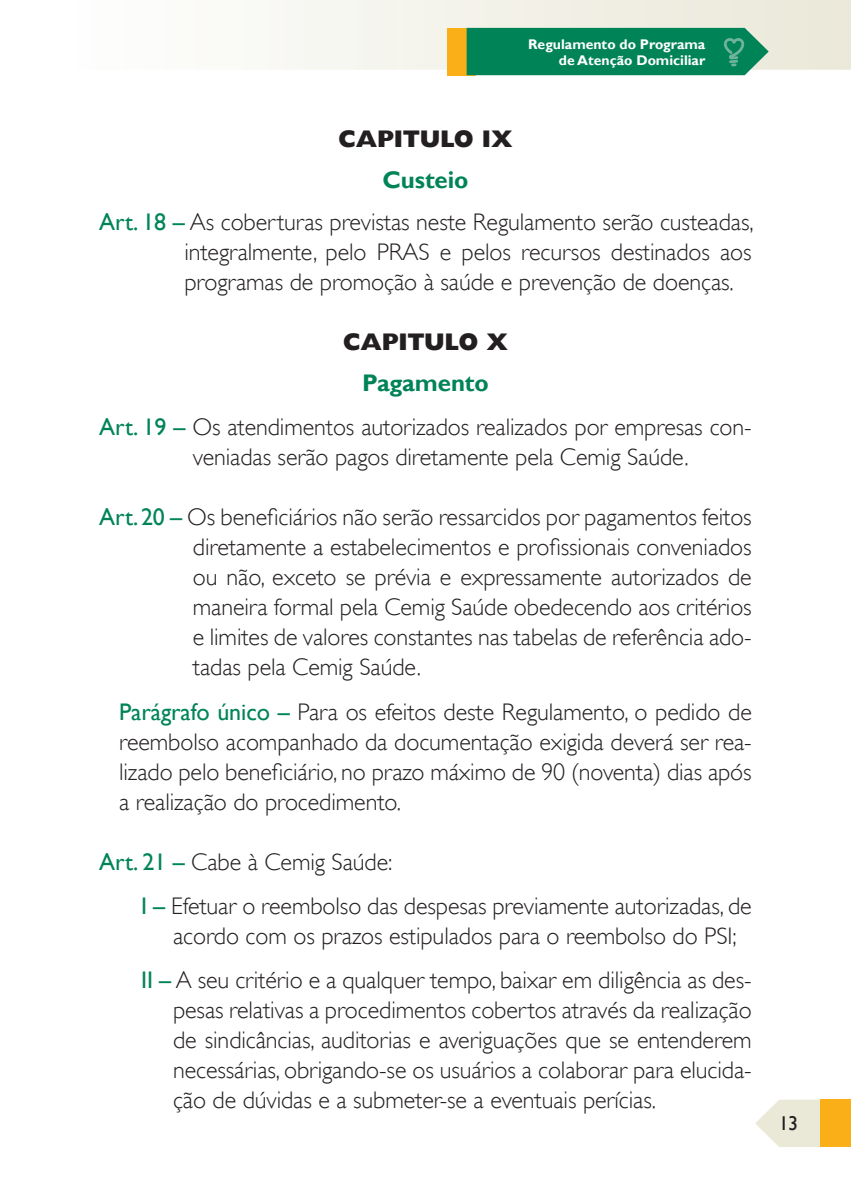
<style>
.page{position:relative;width:851px;height:1191px;background:#fff}
.page>*{position:absolute;margin:0;border:0;box-sizing:border-box;transform-origin:0 0}
.t1{font:300 24px/30px "Gill Sans";letter-spacing:-.005em;color:#231f20}
.t2{font:800 24px "Gill Sans";letter-spacing:-.005em;color:#231f20}
.t3{font:20px "Gill Sans";color:#231f20}
.t4{font:700 14px/16px "Gill Sans";color:#fff;text-align:right}
.s1{font-weight:700;color:#008457}
.s2{font-weight:400;color:#008457}
</style>
<div class="page">
<svg style="left:268px;top:0;width:582px;height:70px"></svg>
<div style="left:447px;top:28px;width:28px;height:47px;background:#faaf18"></div>
<div style="left:466px;top:28px;width:302px;height:47px;background:#008457"></div>
<svg style="left:755px;top:1099px;width:65px;height:48px"></svg>
<div style="left:820px;top:1099px;width:30px;height:48px;background:#faaf18"></div>
<p class="t4" style="left:528px;top:37px;width:179px">Regulamento do Programa de Atenção Domiciliar</p>
<p class="t2" style="left:338px;top:125px;width:176px">CAPITULO IX</p>
<p class="t1" style="left:99px;top:159px;width:655px;line-height:41.4px;text-align:center"><span class="s1">Custeio<br></span><span class="s2">Art. 18 –</span> As coberturas previstas neste Regulamento serão custeadas,</p>
<p class="t1" style="left:184px;top:236px;width:568px">integralmente, pelo PRAS e pelos recursos destinados aos programas de promoção à saúde e prevenção de doenças.</p>
<p class="t2" style="left:342px;top:328px;width:167px">CAPITULO X</p>
<p class="t1" style="left:99px;top:361px;width:653px;line-height:44.2px;text-align:center"><span class="s1">Pagamento<br></span><span class="s2">Art. 19 –</span> Os atendimentos autorizados realizados por empresas con-</p>
<p class="t1" style="left:193px;top:442px;width:497px">veniadas serão pagos diretamente pela Cemig Saúde.</p>
<p class="t1" style="left:193px;top:502px;width:560px;text-align:justify;text-indent:-94px"><span class="s2">Art. 20 –</span> Os beneficiários não serão ressarcidos por pagamentos feitos diretamente a estabelecimentos e profissionais conveniados ou não, exceto se prévia e expressamente autorizados de maneira formal pela Cemig Saúde obedecendo aos critérios e limites de valores constantes nas tabelas de referência ado&shy;tadas pela Cemig Saúde.</p>
<p class="t1" style="left:119px;top:696px;width:634px;text-align:justify"><span class="s2">Parágrafo único –</span> Para os efeitos deste Regulamento, o pedido de reembolso acompanhado da documentação exigida deverá ser rea&shy;lizado pelo beneficiário, no prazo máximo de 90 (noventa) dias após a realização do procedimento.</p>
<p class="t1" style="left:141px;top:839px;width:612px;line-height:44.2px;text-indent:-42px"><span class="s2">Art. 21 –</span> Cabe à Cemig Saúde:<br><span class="s2">I –</span> Efetuar o reembolso das despesas previamente autorizadas, de</p>
<p class="t1" style="left:141px;top:913px;width:611px;line-height:44.2px;text-indent:32px">acordo com os prazos estipulados para o reembolso do PSI;<br><span class="s2">II –</span> A seu critério e a qualquer tempo, baixar em diligência as des-</p>
<p class="t1" style="left:173px;top:995px;width:580px;text-align:justify">pesas relativas a procedimentos cobertos através da realização de sindicâncias, auditorias e averiguações que se entenderem necessárias, obrigando-se os usuários a colaborar para elucida&shy;ção de dúvidas e a submeter-se a eventuais perícias.</p>
<p class="t3" style="left:778px;top:1112px;width:21px">13</p>
</div>
